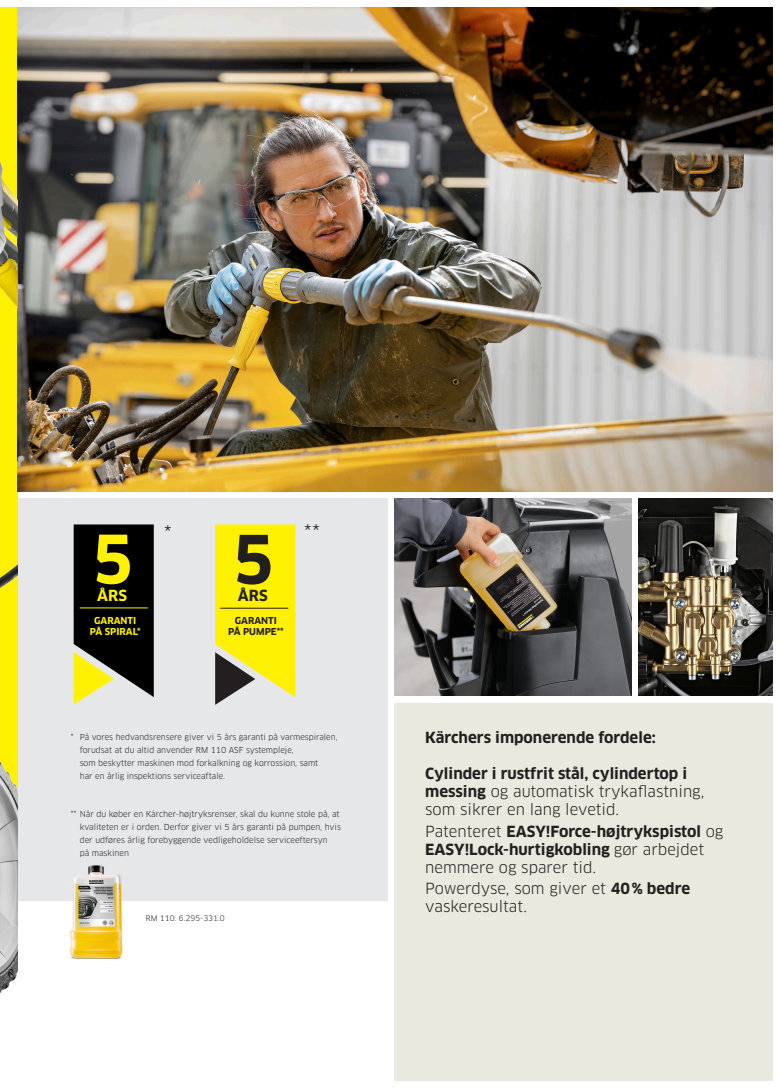
<style>
.page{position:relative;width:780px;height:1088px;background:#fff}
.page>*{position:absolute;margin:0;border:0;box-sizing:border-box;transform-origin:0 0}
.t1{font:700 65.5px "Clan Pro";color:#fff101}
.t2{font:700 65.5px "Clan Pro";color:#231f20}
.t3{font:21.38px "Clan Pro";color:#231f20}
.t4{font:15px/18px "Clan Pro";color:#231f20}
.t5{font:700 15px/18px "Clan Pro";color:#231f20}
.t6{font:700 15px "Clan Pro";color:#fff101}
.t7{font:700 9.38px/11.2px "Clan Pro";color:#fff101;text-align:center}
.t8{font:700 9.38px/11.2px "Clan Pro";color:#231f20;text-align:center}
.t9{font:8px/13.1px "Clan Pro";color:#231f20}
.Artikkelnummer{font:7.5px "Clan Pro";color:#231f20}
.s1{font-weight:700}
.s2{font-weight:400}
</style>
<div class="page">
<div style="left:0;top:7px;width:18px;height:893px;background:#fff101"></div>
<div style="left:394px;top:703px;width:378px;height:378px;background:#e9e9df"></div>
<img style="left:18px;top:7px;width:754px;height:484px">
<div style="left:18px;top:498px;width:369px;height:402px;background:#e6e7e9"></div>
<img style="left:394px;top:498px;width:237px;height:198px">
<img style="left:638px;top:498px;width:134px;height:198px">
<svg style="left:74px;top:524px;width:80px;height:181px;background:#2f2e1d"></svg>
<hr style="left:80px;top:607px;width:68px;height:1px;background:#fff101">
<svg style="left:215px;top:524px;width:80px;height:181px;background:#ebe01f"></svg>
<hr style="left:220px;top:608px;width:68px;height:1px;background:#231f20">
<img style="left:45px;top:865px;width:102px;height:94px">
<img style="left:0;top:88px;width:18px;height:905px">
<p class="t1" style="left:92px;top:521px;width:43px">5</p>
<p class="t6" style="left:97px;top:586px;width:31px">ÅRS</p>
<p class="t7" style="left:90px;top:615px;width:53px">GARANTI<br>PÅ SPIRAL*</p>
<p class="t3" style="left:164px;top:522px;width:9px">*</p>
<p class="t2" style="left:232px;top:522px;width:43px">5</p>
<p class="t5" style="left:238px;top:586px;width:31px">ÅRS</p>
<p class="t8" style="left:228px;top:615px;width:57px">GARANTI<br>PÅ PUMPE**</p>
<p class="t3" style="left:304px;top:521px;width:17px">**</p>
<p class="t9" style="left:71px;top:730px;width:268px">* På vores hedvandsrensere giver vi 5 års garanti på varmespiralen,</p>
<p class="t9" style="left:80px;top:743px;width:215px">forudsat at du altid anvender RM 110 ASF systempleje,</p>
<p class="t9" style="left:80px;top:757px;width:240px">som beskytter maskinen mod forkalkning og korrossion, samt</p>
<p class="t9" style="left:80px;top:770px;width:147px">har en årlig inspektions serviceaftale.</p>
<p class="t9" style="left:80px;top:807px;width:263px;text-indent:-9px">** Når du køber en Kärcher-højtryksrenser, skal du kunne stole på, at kvaliteten er i orden. Derfor giver vi 5 års garanti på pumpen, hvis der udføres årlig forebyggende vedligeholdelse serviceeftersyn</p>
<p class="t9" style="left:80px;top:846px;width:51px">på maskinen</p>
<p class="Artikkelnummer" style="left:146px;top:914px;width:81px">RM 110: 6.295-331.0</p>
<p class="t5" style="left:425px;top:729px;width:232px">Kärchers imponerende fordele:</p>
<p class="t4" style="left:425px;top:764px;width:280px"><span class="s1">Cylinder i rustfrit stål, cylindertop i messing</span> og automatisk trykaflastning, som sikrer en lang levetid.</p>
<p class="t5" style="left:425px;top:822px;width:300px"><span class="s2">Patenteret</span> EASY!Force-højtrykspistol <span class="s2">og<br></span>EASY!Lock-hurtigkobling <span class="s2">gør arbejdet nemmere og sparer tid.</span></p>
<p class="t4" style="left:425px;top:880px;width:266px">Powerdyse, som giver et <span class="s1">40% bedre </span>vaskeresultat.</p>
</div>
